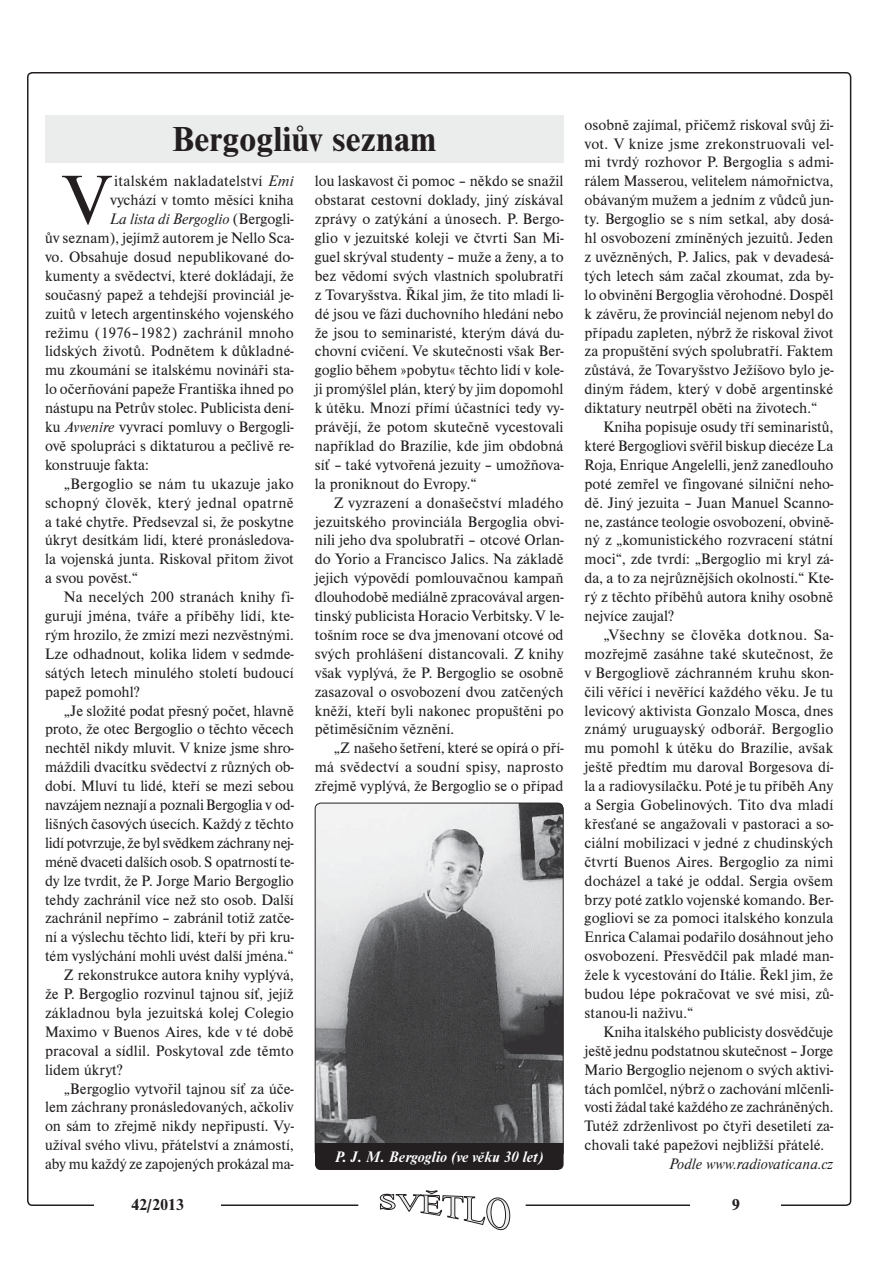
<style>
.page{position:relative;width:893px;height:1263px;background:#fff}
.page>*{position:absolute;margin:0;border:0;box-sizing:border-box;transform-origin:0 0}
.t1{font:72.45px "Nimbus Rom DEE";color:#231f20}
.t2{font:700 36px "Nimbus Rom DEE";color:#231f20}
.t3{font:700 16.5px "Nimbus Rom DEE";letter-spacing:-.025em;color:#231f20}
.t4{font:15.75px/18.9px "Nimbus Rom DEE";color:#231f20;text-align:justify}
.t5{font:15.75px "Nimbus Rom DEE";letter-spacing:.02em;color:#231f20}
.t6{font:italic 15.75px "Nimbus Rom DEE";color:#231f20}
.t7{font:15.75px "Nimbus Rom DEE";letter-spacing:-.02em;color:#231f20}
.t8{font:italic 700 15.75px "Nimbus Rom DEE";color:#fff}
.s1{font-style:italic}
.s2{font-style:normal}
</style>
<div class="page">
<svg style="left:379px;top:1190px;width:131px;height:41px"></svg>
<img style="left:315px;top:803px;width:248px;height:341px">
<div style="left:315px;top:803px;width:248px;height:355px;border:1px solid #231f20;border-radius:6px"></div>
<div style="left:315px;top:1144px;width:248px;height:26px;background:#231f20"></div>
<div style="left:45px;top:115px;width:518px;height:48px;background:#ebecec"></div>
<h2 class="t2" style="left:172px;top:125px;width:265px">Bergogliův seznam</h2>
<h1 class="t1" style="left:64px;top:171px;width:48px">V</h1>
<p class="t4" style="left:114px;top:173px;width:181px">italském nakladatelství <span class="s1">Emi</span></p>
<p class="t4" style="left:110px;top:192px;width:185px">vychází v tomto měsíci kniha</p>
<p class="t6" style="left:110px;top:213px;width:185px">La lista di Bergoglio <span class="s2">(Bergogli-</span></p>
<p class="t4" style="left:45px;top:230px;width:250px">ův seznam), jejímž autorem je Nello Sca-</p>
<p class="t4" style="left:45px;top:249px;width:250px">vo. Obsahuje dosud nepublikované do-</p>
<p class="t4" style="left:45px;top:267px;width:250px">kumenty a svědectví, které dokládají, že</p>
<p class="t4" style="left:45px;top:286px;width:250px">současný papež a tehdejší provinciál je-</p>
<p class="t4" style="left:45px;top:305px;width:250px">zuitů v letech argentinského vojenského</p>
<p class="t4" style="left:45px;top:324px;width:250px">režimu (1976–1982) zachránil mnoho</p>
<p class="t4" style="left:45px;top:343px;width:250px">lidských životů. Podnětem k důkladné-</p>
<p class="t4" style="left:45px;top:362px;width:250px">mu zkoumání se italskému novináři sta-</p>
<p class="t4" style="left:45px;top:381px;width:250px">lo očerňování papeže Františka ihned po</p>
<p class="t4" style="left:45px;top:400px;width:250px">nástupu na Petrův stolec. Publicista dení-</p>
<p class="t4" style="left:45px;top:419px;width:250px">ku <span class="s1">Avvenire</span> vyvrací pomluvy o Bergogli-</p>
<p class="t4" style="left:45px;top:438px;width:250px">ově spolupráci s diktaturou a pečlivě re-</p>
<p class="t4" style="left:45px;top:456px;width:105px">konstruuje fakta:</p>
<p class="t5" style="left:64px;top:477px;width:231px">„Bergoglio se nám tu ukazuje jako</p>
<p class="t5" style="left:45px;top:496px;width:250px">schopný člověk, který jednal opatrně</p>
<p class="t4" style="left:45px;top:513px;width:250px">a také chytře. Předsevzal si, že poskytne</p>
<p class="t4" style="left:45px;top:532px;width:250px">úkryt desítkám lidí, které pronásledova-</p>
<p class="t4" style="left:45px;top:551px;width:250px">la vojenská junta. Riskoval přitom život</p>
<p class="t4" style="left:45px;top:570px;width:95px">a svou pověst.“</p>
<p class="t4" style="left:64px;top:589px;width:231px">Na necelých 200 stranách knihy fi-</p>
<p class="t4" style="left:45px;top:608px;width:250px">gurují jména, tváře a příběhy lidí, kte-</p>
<p class="t4" style="left:45px;top:627px;width:250px">rým hrozilo, že zmizí mezi nezvěstnými.</p>
<p class="t4" style="left:45px;top:645px;width:250px">Lze odhadnout, kolika lidem v sedmde-</p>
<p class="t4" style="left:45px;top:664px;width:250px">sátých letech minulého století budoucí</p>
<p class="t4" style="left:45px;top:683px;width:97px">papež pomohl?</p>
<p class="t4" style="left:64px;top:702px;width:231px">„Je složité podat přesný počet, hlavně</p>
<p class="t4" style="left:45px;top:721px;width:250px">proto, že otec Bergoglio o těchto věcech</p>
<p class="t4" style="left:45px;top:740px;width:250px">nechtěl nikdy mluvit. V knize jsme shro-</p>
<p class="t4" style="left:45px;top:759px;width:250px">máždili dvacítku svědectví z různých ob-</p>
<p class="t4" style="left:45px;top:778px;width:250px">dobí. Mluví tu lidé, kteří se mezi sebou</p>
<p class="t4" style="left:45px;top:797px;width:250px">navzájem neznají a poznali Bergoglia v od-</p>
<p class="t4" style="left:45px;top:816px;width:250px">lišných časových úsecích. Každý z těchto</p>
<p class="t7" style="left:45px;top:836px;width:250px">lidí potvrzuje, že byl svědkem záchrany nej-</p>
<p class="t4" style="left:45px;top:853px;width:250px">méně dvaceti dalších osob. S opatrností te-</p>
<p class="t4" style="left:45px;top:872px;width:250px">dy lze tvrdit, že P. Jorge Mario Bergoglio</p>
<p class="t4" style="left:45px;top:891px;width:250px">tehdy zachránil více než sto osob. Další</p>
<p class="t4" style="left:45px;top:910px;width:250px">zachránil nepřímo – zabránil totiž zatče-</p>
<p class="t4" style="left:45px;top:929px;width:250px">ní a výslechu těchto lidí, kteří by při kru-</p>
<p class="t4" style="left:45px;top:948px;width:250px">tém vyslýchání mohli uvést další jména.“</p>
<p class="t4" style="left:64px;top:967px;width:231px">Z rekonstrukce autora knihy vyplývá,</p>
<p class="t4" style="left:45px;top:986px;width:250px">že P. Bergoglio rozvinul tajnou síť, jejíž</p>
<p class="t4" style="left:45px;top:1005px;width:250px">základnou byla jezuitská kolej Colegio</p>
<p class="t4" style="left:45px;top:1023px;width:250px">Maximo v Buenos Aires, kde v té době</p>
<p class="t4" style="left:45px;top:1042px;width:250px">pracoval a sídlil. Poskytoval zde těmto</p>
<p class="t4" style="left:45px;top:1061px;width:80px">lidem úkryt?</p>
<p class="t4" style="left:64px;top:1080px;width:231px">„Bergoglio vytvořil tajnou síť za úče-</p>
<p class="t4" style="left:45px;top:1099px;width:250px">lem záchrany pronásledovaných, ačkoliv</p>
<p class="t4" style="left:45px;top:1118px;width:250px">on sám to zřejmě nikdy nepřipustí. Vy-</p>
<p class="t4" style="left:45px;top:1137px;width:250px">užíval svého vlivu, přátelství a známostí,</p>
<p class="t4" style="left:45px;top:1156px;width:250px">aby mu každý ze zapojených prokázal ma-</p>
<p class="t4" style="left:315px;top:173px;width:250px">lou laskavost či pomoc – někdo se snažil obstarat cestovní doklady, jiný získával zprávy o zatýkání a únosech. P. Bergo&shy;glio v jezuitské koleji ve čtvrti San Mi&shy;guel skrýval studenty – muže a ženy, a to bez vědomí svých vlastních spolubratří z Tovaryšstva. Říkal jim, že tito mladí li&shy;dé jsou ve fázi duchovního hledání nebo že jsou to seminaristé, kterým dává du&shy;chovní cvičení. Ve skutečnosti však Ber&shy;goglio během »pobytu« těchto lidí v kole&shy;ji promýšlel plán, který by jim dopomohl k útěku. Mnozí přímí účastníci tedy vy&shy;právějí, že potom skutečně vycestovali například do Brazílie, kde jim obdobná síť – také vytvořená jezuity – umožňova&shy;la proniknout do Evropy.“</p>
<p class="t4" style="left:315px;top:494px;width:250px;text-indent:19px">Z vyzrazení a donašečství mladého jezuitského provinciála Bergoglia obvi&shy;nili jeho dva spolubratři – otcové Orlan&shy;do Yorio a Francisco Jalics. Na základě jejich výpovědí pomlouvačnou kampaň dlouhodobě mediálně zpracovával argen&shy;tinský publicista Horacio Verbitsky. V le&shy;tošním roce se dva jmenovaní otcové od svých prohlášení distancovali. Z knihy však vyplývá, že P. Bergoglio se osobně zasazoval o osvobození dvou zatčených kněží, kteří byli nakonec propuštěni po pětiměsíčním věznění.</p>
<p class="t4" style="left:315px;top:740px;width:250px;text-indent:19px">„Z našeho šetření, které se opírá o pří&shy;má svědectví a soudní spisy, naprosto zřejmě vyplývá, že Bergoglio se o případ</p>
<p class="t8" style="left:335px;top:1151px;width:210px">P. J. M. Bergoglio (ve věku 30 let)</p>
<p class="t4" style="left:584px;top:116px;width:250px">osobně zajímal, přičemž riskoval svůj ži&shy;vot. V knize jsme zrekonstruovali vel&shy;mi tvrdý rozhovor P. Bergoglia s admi&shy;rálem Masserou, velitelem námořnictva, obávaným mužem a jedním z vůdců jun&shy;ty. Bergoglio se s ním setkal, aby dosá&shy;hl osvobození zmíněných jezuitů. Jeden z uvězněných, P. Jalics, pak v devadesá&shy;tých letech sám začal zkoumat, zda by&shy;lo obvinění Bergoglia věrohodné. Dospěl k závěru, že provinciál nejenom nebyl do případu zapleten, nýbrž že riskoval život za propuštění svých spolubratří. Faktem zůstává, že Tovaryšstvo Ježíšovo bylo je&shy;diným řádem, který v době argentinské diktatury neutrpěl oběti na životech.“</p>
<p class="t4" style="left:584px;top:419px;width:250px;text-indent:19px">Kniha popisuje osudy tří seminaristů, které Bergogliovi svěřil biskup diecéze La Roja, Enrique Angelelli, jenž zanedlouho poté zemřel ve fingované silniční neho&shy;dě. Jiný jezuita – Juan Manuel Scanno&shy;ne, zastánce teologie osvobození, obvině&shy;ný z „komunistického rozvracení státní moci“, zde tvrdí: „Bergoglio mi kryl zá&shy;da, a to za nejrůznějších okolností.“ Kte&shy;rý z těchto příběhů autora knihy osobně nejvíce zaujal?</p>
<p class="t4" style="left:584px;top:627px;width:250px;text-indent:19px">„Všechny se člověka dotknou. Sa&shy;mozřejmě zasáhne také skutečnost, že v Bergogliově záchranném kruhu skon&shy;čili věřící i nevěřící každého věku. Je tu levicový aktivista Gonzalo Mosca, dnes známý uruguayský odborář. Bergoglio mu pomohl k útěku do Brazílie, avšak ještě předtím mu daroval Borgesova dí&shy;la a radiovysílačku. Poté je tu příběh Any a Sergia Gobelinových. Tito dva mladí křesťané se angažovali v pastoraci a so&shy;ciální mobilizaci v jedné z chudinských čtvrtí Buenos Aires. Bergoglio za nimi docházel a také je oddal. Sergia ovšem brzy poté zatklo vojenské komando. Ber&shy;gogliovi se za pomoci italského konzula Enrica Calamai podařilo dosáhnout jeho osvobození. Přesvědčil pak mladé man&shy;žele k vycestování do Itálie. Řekl jim, že budou lépe pokračovat ve své misi, zů&shy;stanou-li naživu.“</p>
<p class="t4" style="left:584px;top:1023px;width:250px;text-indent:19px">Kniha italského publicisty dosvědčuje ještě jednu podstatnou skutečnost – Jorge Mario Bergoglio nejenom o svých aktivi&shy;tách pomlčel, nýbrž o zachování mlčenli&shy;vosti žádal také každého ze zachráněných.<br>Tutéž zdrženlivost po čtyři desetiletí za&shy;chovali také papežovi nejbližší přátelé.</p>
<p class="t6" style="left:669px;top:1158px;width:165px">Podle www.radiovaticana.cz</p>
<p class="t3" style="left:131px;top:1198px;width:54px">42/2013</p>
<p class="t3" style="left:731px;top:1198px;width:10px">9</p>
</div>
